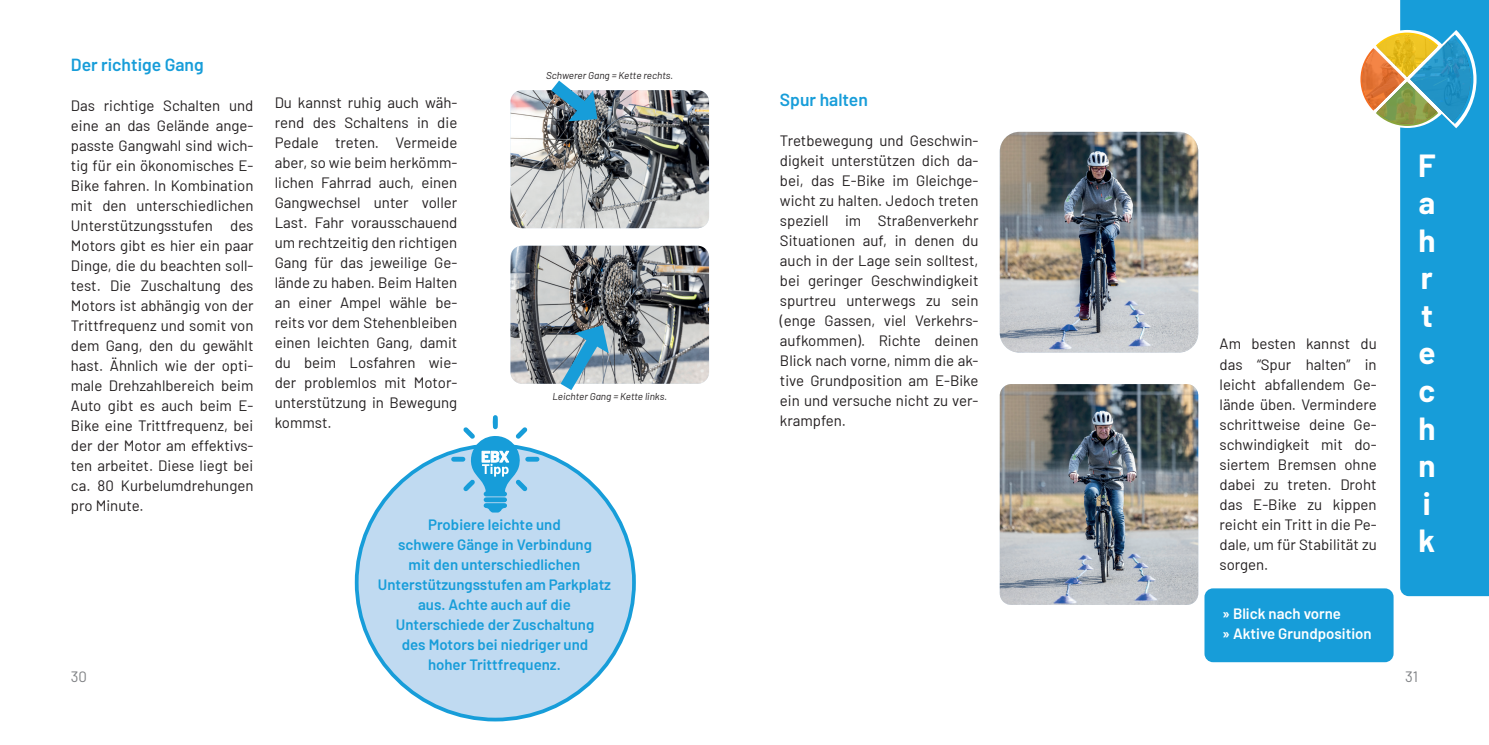
<style>
.page{position:relative;width:1489px;height:745px;background:#fff}
.page>*{position:absolute;margin:0;border:0;box-sizing:border-box;transform-origin:0 0}
.t1{font:700 31.25px/37.5px "Barlow";color:#fff}
.t2{font:600 17.5px "Barlow";color:#179dd9}
.t3{font:15px/20px "Barlow";color:#231f20;text-align:justify}
.t4{font:600 15px/20px "Barlow";color:#179dd9;text-align:center}
.t5{font:600 15px/20px "Barlow";color:#fff}
.t6{font:15px "Barlow";color:#808285}
.t7{font:italic 10px "Barlow";color:#231f20}
</style>
<div class="page">
<div style="left:1400px;top:0;width:88px;height:595px;background:#179dd9"></div>
<img style="left:999px;top:132px;width:199px;height:220px">
<img style="left:999px;top:384px;width:199px;height:220px">
<div style="left:356px;top:445px;width:278px;height:274px;background:#c0daf1;border-radius:50%"></div>
<svg style="left:451px;top:415px;width:88px;height:97px"></svg>
<img style="left:510px;top:90px;width:199px;height:138px">
<img style="left:510px;top:245px;width:199px;height:138px">
<svg style="left:549px;top:319px;width:64px;height:71px;background:#86a7b7"></svg>
<svg style="left:537px;top:80px;width:67px;height:48px"></svg>
<div style="left:1204px;top:588px;width:189px;height:73px;background:#179dd9;border-radius:9px"></div>
<svg style="left:1360px;top:30px;width:116px;height:98px"></svg>
<p class="t2" style="left:71px;top:52px;width:134px">Der richtige Gang</p>
<p class="t3" style="left:71px;top:94px;width:184px">Das richtige Schalten und eine an das Gelände ange&shy;passte Gangwahl sind wich&shy;tig für ein ökonomisches E-Bike fahren. In Kombination mit den unterschiedlichen Unterstützungsstufen des Motors gibt es hier ein paar Dinge, die du beachten soll&shy;test. Die Zuschaltung des Motors ist abhängig von der Trittfrequenz und somit von dem Gang, den du gewählt hast. Ähnlich wie der opti&shy;male Drehzahlbereich beim Auto gibt es auch beim E-Bike eine Trittfrequenz, bei der der Motor am effektivs&shy;ten arbeitet. Diese liegt bei ca. 80 Kurbelumdrehungen pro Minute.</p>
<p class="t3" style="left:275px;top:91px;width:184px">Du kannst ruhig auch wäh&shy;rend des Schaltens in die Pedale treten. Vermeide aber, so wie beim herkömm&shy;lichen Fahrrad auch, einen Gangwechsel unter voller Last. Fahr vorausschauend um rechtzeitig den richtigen Gang für das jeweilige Ge&shy;lände zu haben. Beim Halten an einer Ampel wähle be&shy;reits vor dem Stehenbleiben einen leichten Gang, damit du beim Losfahren wie&shy;der problemlos mit Motor&shy;unterstützung in Bewegung kommst.</p>
<p class="t2" style="left:780px;top:86px;width:89px">Spur halten</p>
<p class="t7" style="left:546px;top:68px;width:128px">Schwerer Gang = Kette rechts.</p>
<p class="t3" style="left:780px;top:129px;width:200px">Tretbewegung und Geschwin&shy;digkeit unterstützen dich da&shy;bei, das E-Bike im Gleichge&shy;wicht zu halten. Jedoch treten speziell im Straßenverkehr Situationen auf, in denen du auch in der Lage sein solltest, bei geringer Geschwindigkeit spurtreu unterwegs zu sein (enge Gassen, viel Verkehrs&shy;aufkommen). Richte deinen Blick nach vorne, nimm die ak&shy;tive Grundposition am E-Bike ein und versuche nicht zu ver&shy;krampfen.</p>
<h1 class="t1" style="left:1417px;top:144px;width:19px">F a h r t e c h n i k</h1>
<p class="t3" style="left:1219px;top:332px;width:159px">Am besten kannst du das “Spur halten” in leicht abfallendem Ge&shy;lände üben. Vermindere schrittweise deine Ge&shy;schwindigkeit mit do&shy;siertem Bremsen ohne dabei zu treten. Droht das E-Bike zu kippen reicht ein Tritt in die Pe&shy;dale, um für Stabilität zu sorgen.</p>
<p class="t7" style="left:552px;top:389px;width:116px">Leichter Gang = Kette links.</p>
<p class="t4" style="left:378px;top:513px;width:235px">Probiere leichte und<br>schwere Gänge in Verbindung<br>mit den unterschiedlichen<br>Unterstützungsstufen am Parkplatz aus. Achte auch auf die<br>Unterschiede der Zuschaltung<br>des Motors bei niedriger und<br>hoher Trittfrequenz.</p>
<p class="t5" style="left:1222px;top:601px;width:151px">» Blick nach vorne<br>» Aktive Grundposition</p>
<p class="t6" style="left:71px;top:665px;width:18px">30</p>
<p class="t6" style="left:1404px;top:665px;width:14px">31</p>
</div>
